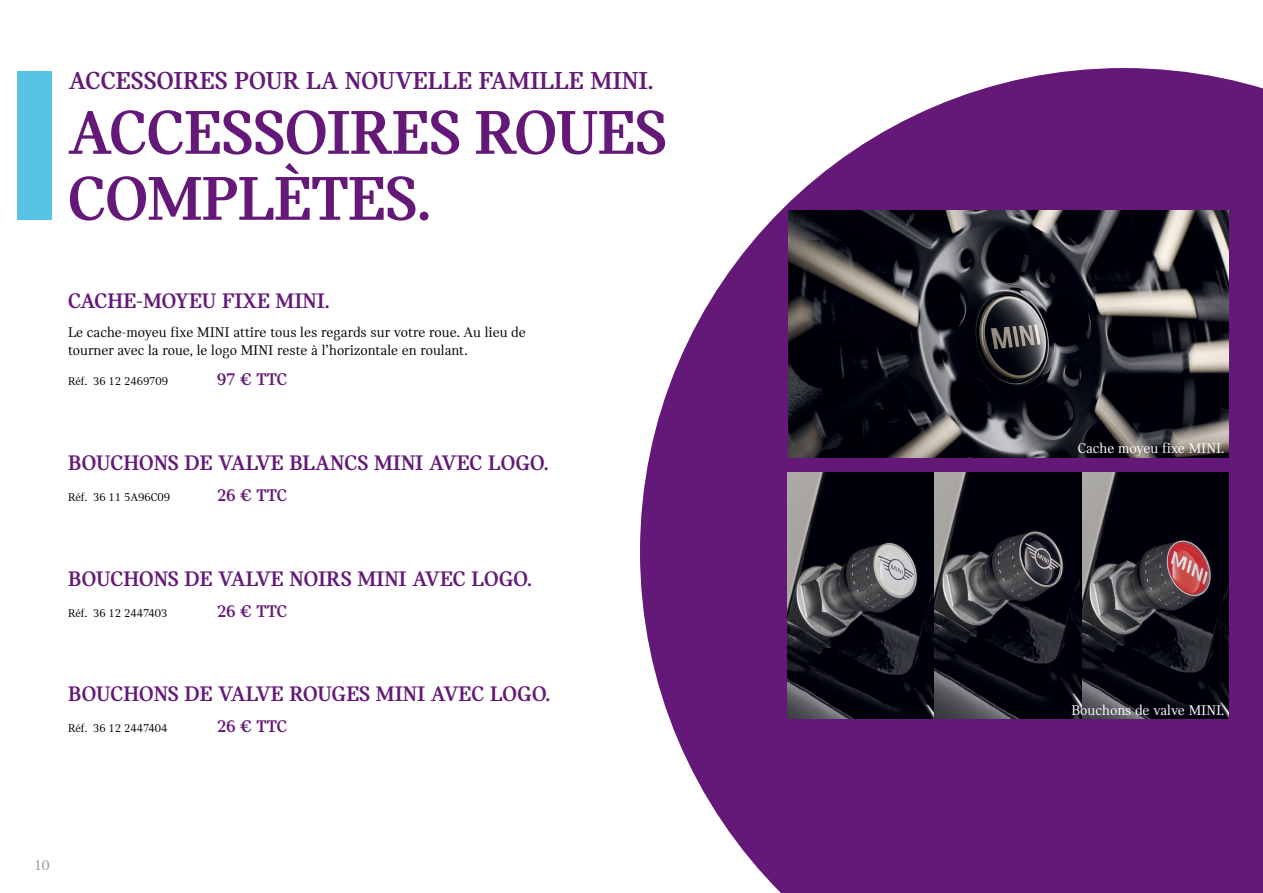
<style>
.page{position:relative;width:1263px;height:893px;background:#fff}
.page>*{position:absolute;margin:0;border:0;box-sizing:border-box;transform-origin:0 0}
.t1{font:700 66px/66px "MINI Serif";letter-spacing:-.01em;color:#641978}
.t2{font:26.25px "MINI Serif Headline";color:#641978}
.t3{font:700 22.5px "MINI Serif";color:#641978}
.t4{font:700 18px "MINI Serif";color:#641978}
.t5{font:15px/18px "MINI Serif";color:#000}
.t6{font:15px "MINI Serif";color:#fff}
.t7{font:15px "MINI Serif";color:#939598}
.t8{font:12px "MINI Serif";color:#000}
</style>
<div class="page">
<svg style="left:640px;top:68px;width:623px;height:825px;fill:#641978"></svg>
<img style="left:789px;top:211px;width:440px;height:247px">
<img style="left:788px;top:472px;width:440px;height:247px">
<div style="left:17px;top:72px;width:34px;height:148px;background:#57c4e5"></div>
<p class="t2" style="left:69px;top:66px;width:586px">ACCESSOIRES POUR LA NOUVELLE FAMILLE MINI.</p>
<h1 class="t1" style="left:68px;top:99px;width:601px">ACCESSOIRES ROUES<br>COMPLÈTES.</h1>
<p class="t3" style="left:68px;top:288px;width:263px">CACHE-MOYEU FIXE MINI.</p>
<p class="t5" style="left:68px;top:323px;width:459px">Le cache-moyeu fixe MINI attire tous les regards sur votre roue. Au lieu de tourner avec la roue, le logo MINI reste à l’horizontale en roulant.</p>
<p class="t8" style="left:68px;top:375px;width:102px">Réf. 36 12 2469709</p>
<p class="t4" style="left:217px;top:369px;width:72px">97 € TTC</p>
<p class="t3" style="left:68px;top:450px;width:482px">BOUCHONS DE VALVE BLANCS MINI AVEC LOGO.</p>
<p class="t8" style="left:68px;top:490px;width:104px">Réf. 36 11 5A96C09</p>
<p class="t4" style="left:217px;top:485px;width:72px">26 € TTC</p>
<p class="t3" style="left:68px;top:566px;width:465px">BOUCHONS DE VALVE NOIRS MINI AVEC LOGO.</p>
<p class="t8" style="left:68px;top:606px;width:101px">Réf. 36 12 2447403</p>
<p class="t4" style="left:217px;top:601px;width:72px">26 € TTC</p>
<p class="t3" style="left:68px;top:682px;width:484px">BOUCHONS DE VALVE ROUGES MINI AVEC LOGO.</p>
<p class="t8" style="left:68px;top:722px;width:101px">Réf. 36 12 2447404</p>
<p class="t4" style="left:217px;top:716px;width:72px">26 € TTC</p>
<p class="t7" style="left:34px;top:857px;width:17px">10</p>
<p class="t6" style="left:1078px;top:440px;width:148px">Cache moyeu fixe MINI.</p>
<p class="t6" style="left:1071px;top:701px;width:154px">Bouchons de valve MINI.</p>
</div>
